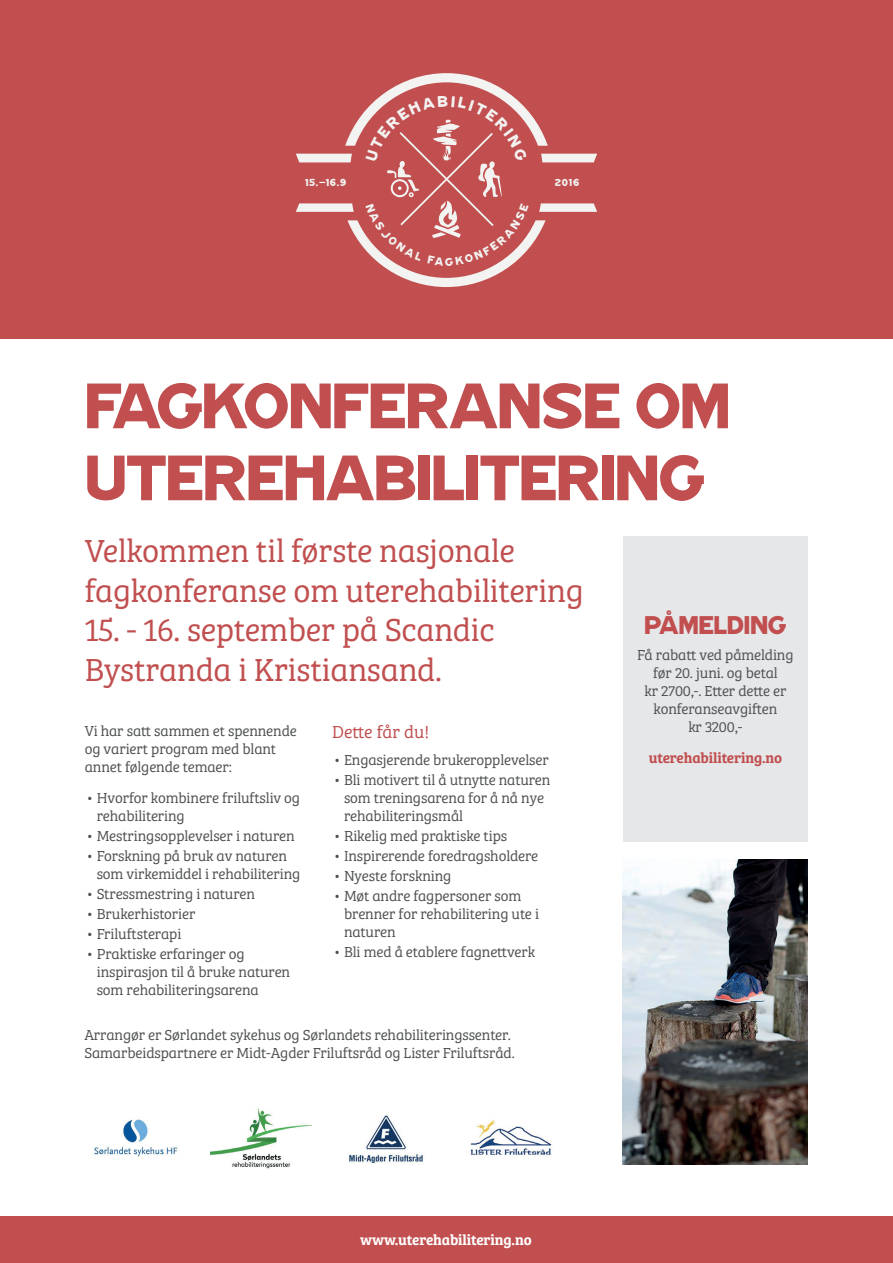
<style>
.page{position:relative;width:893px;height:1263px;background:#fff}
.page>*{position:absolute;margin:0;border:0;box-sizing:border-box;transform-origin:0 0}
.t1{font:60px/72px "HWT Republic Gothic Solid";letter-spacing:-.01em;color:#c14f4f}
.t2{font:33px/39.6px "Bree Serif Lt";letter-spacing:-.01em;color:#c14f4f}
.t3{font:24px "HWT Republic Gothic Solid";color:#c14f4f}
.t4{font:18px "Bree Serif Lt";color:#c14f4f}
.t5{font:15px/18px "Bree Serif Lt";letter-spacing:-.01em;color:#4f5152}
.t6{font:15px "Bree Serif Sb";letter-spacing:-.01em;color:#fff}
.t7{font:15px "Bree Serif Sb";letter-spacing:-.01em;color:#c14f4f}
.t8{font:9.45px "HWT Republic Gothic Solid";letter-spacing:.075em;color:#f3f3f2}
</style>
<div class="page">
<div style="left:0;top:1216px;width:893px;height:47px;background:#c14f4f"></div>
<div style="left:0;top:0;width:893px;height:339px;background:#c14f4f"></div>
<img style="left:623px;top:859px;width:185px;height:305px">
<div style="left:623px;top:536px;width:185px;height:305px;background:#e6e7e9"></div>
<img style="left:470px;top:1120px;width:82px;height:36px">
<img style="left:349px;top:1115px;width:74px;height:49px">
<img style="left:94px;top:1119px;width:84px;height:38px">
<img style="left:210px;top:1108px;width:102px;height:61px">
<svg style="left:296px;top:73px;width:301px;height:214px"></svg>
<p class="t8" style="left:305px;top:177px;width:43px">15.–16.9</p>
<p class="t8" style="left:555px;top:177px;width:26px">2016</p>
<h1 class="t1" style="left:85px;top:369px;width:646px">FAGKONFERANSE OM<br>UTEREHABILITERING</h1>
<h2 class="t2" style="left:85px;top:529px;width:501px">Velkommen til første nasjonale fagkonferanse om uterehabilitering</h2>
<h2 class="t2" style="left:85px;top:608px;width:411px">15. - 16. september på Scandic<br>Bystranda i Kristiansand.</h2>
<p class="t5" style="left:85px;top:721px;width:214px">Vi har satt sammen et spennende og variert program med blant annet følgende temaer:</p>
<p class="t5" style="left:97px;top:788px;width:205px;text-indent:-10px">• Hvorfor kombinere friluftsliv og rehabilitering</p>
<p class="t5" style="left:86px;top:826px;width:210px">• Mestringsopplevelser i naturen</p>
<p class="t5" style="left:97px;top:846px;width:205px;text-indent:-10px">• Forskning på bruk av naturen som virkemiddel i rehabilitering</p>
<p class="t5" style="left:86px;top:884px;width:170px">• Stressmestring i naturen</p>
<p class="t5" style="left:86px;top:904px;width:111px">• Brukerhistorier</p>
<p class="t5" style="left:86px;top:924px;width:97px">• Friluftsterapi</p>
<p class="t5" style="left:97px;top:944px;width:195px;text-indent:-10px">• Praktiske erfaringer og inspirasjon til å bruke naturen som rehabiliteringsarena</p>
<p class="t4" style="left:332px;top:719px;width:99px">Dette får du!</p>
<p class="t5" style="left:334px;top:750px;width:217px">• Engasjerende brukeropplevelser</p>
<p class="t5" style="left:344px;top:770px;width:208px;text-indent:-10px">• Bli motivert til å utnytte naturen som treningsarena for å nå nye rehabiliteringsmål</p>
<p class="t5" style="left:334px;top:826px;width:175px">• Rikelig med praktiske tips</p>
<p class="t5" style="left:334px;top:846px;width:206px">• Inspirerende foredragsholdere</p>
<p class="t5" style="left:334px;top:866px;width:119px">• Nyeste forskning</p>
<p class="t5" style="left:344px;top:886px;width:196px;text-indent:-10px">• Møt andre fagpersoner som brenner for rehabilitering ute i naturen</p>
<p class="t5" style="left:334px;top:942px;width:203px">• Bli med å etablere fagnettverk</p>
<p class="t5" style="left:84px;top:1025px;width:432px">Arrangør er Sørlandet sykehus og Sørlandets rehabiliteringssenter.<br>Samarbeidspartnere er Midt-Agder Friluftsråd og Lister Friluftsråd.</p>
<h3 class="t3" style="left:644px;top:610px;width:144px">PÅMELDING</h3>
<p class="t5" style="left:637px;top:645px;width:158px;text-align:center">Få rabatt ved påmelding før 20. juni. og betal<br>kr 2700,-. Etter dette er konferanseavgiften<br>kr 3200,-</p>
<p class="t7" style="left:649px;top:746px;width:135px">uterehabilitering.no</p>
<p class="t6" style="left:360px;top:1228px;width:173px">www.uterehabilitering.no</p>
</div>
